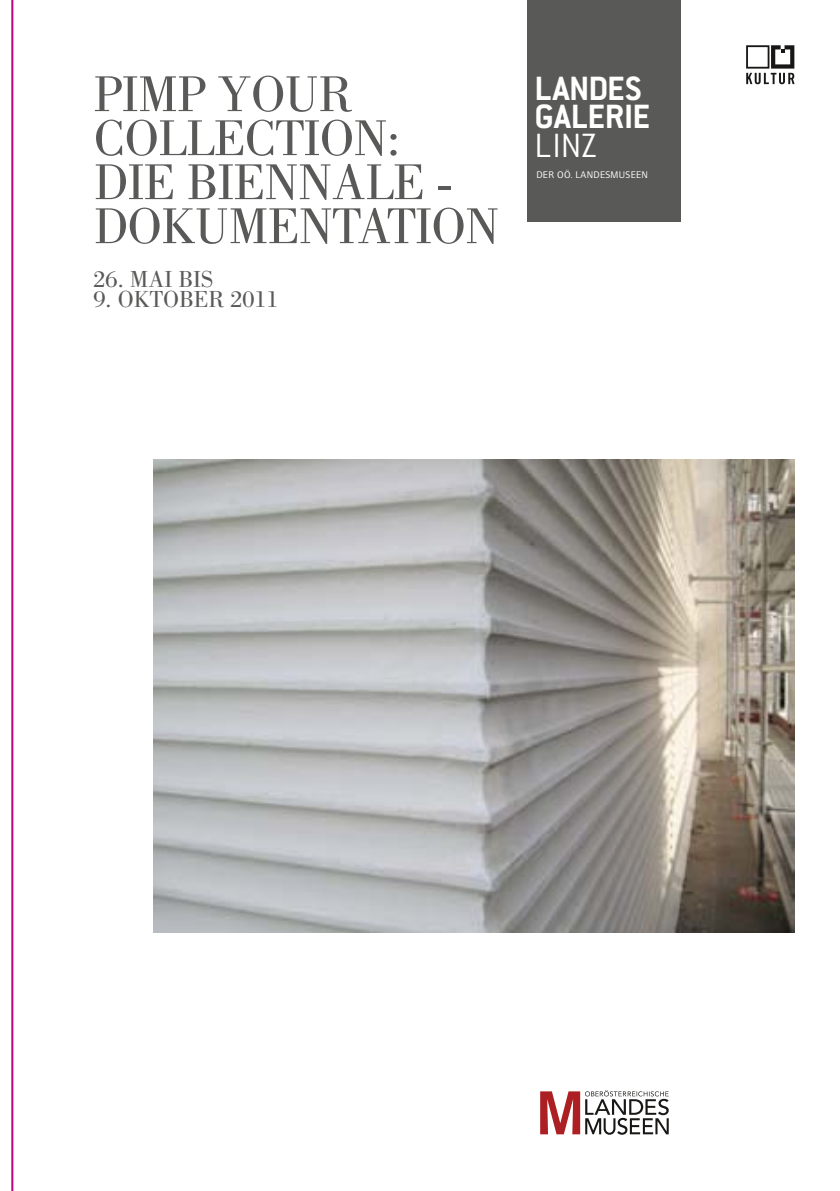
<style>
.page{position:relative;width:840px;height:1191px;background:#fff}
.page>*{position:absolute;margin:0;border:0;box-sizing:border-box;transform-origin:0 0}
.t1{font:52px/44px "Bodoni";letter-spacing:-.02em;color:#595958}
.t2{font:700 37px/28.4px "Conduit ITC";letter-spacing:-.01em;color:#fff}
.t3{font:300 37px "Conduit ITC";color:#fff}
.t4{font:700 29.4px/28.4px "Foundry Form Sans";letter-spacing:.01em;color:#fff}
.t5{font:29.4px "Foundry Form Sans";color:#fff}
.t6{font:24px "Bodoni";color:#595958}
.t7{font:10px "Foundry Form Sans";letter-spacing:.03em;color:#fff}
.t8{font:9.8px "Foundry Form Sans";letter-spacing:.03em;color:#fff}
</style>
<div class="page">
<img style="left:153px;top:459px;width:641px;height:473px">
<div style="left:527px;top:0;width:153px;height:221px;background:#595958"></div>
<svg style="left:746px;top:45px;width:48px;height:39px"></svg>
<svg style="left:540px;top:1090px;width:128px;height:44px"></svg>
<hr style="left:11px;top:0;width:2px;height:1191px;background:#c00077">
<p class="t1" style="left:94px;top:72px;width:407px">PIMP YOUR<br>COLLECTION:<br>DIE BIENNALE -<br>DOKUMENTATION</p>
<p class="t6" style="left:94px;top:266px;width:121px">26. MAI BIS</p>
<p class="t6" style="left:94px;top:286px;width:186px">9. OKTOBER 2011</p>
<p class="t2" style="left:534px;top:74px;width:117px">LANDES<br>GALERIE</p>
<p class="t3" style="left:534px;top:125px;width:64px">linz</p>
<p class="t7" style="left:536px;top:169px;width:113px">DER OÖ. LANDESMUSEEN</p>
<p class="t4" style="left:534px;top:77px;width:117px">LANDES<br>GALERIE</p>
<p class="t5" style="left:534px;top:130px;width:60px">LINZ</p>
<p class="t8" style="left:536px;top:169px;width:115px">AM OÖ. LANDESMUSSEUM</p>
</div>
